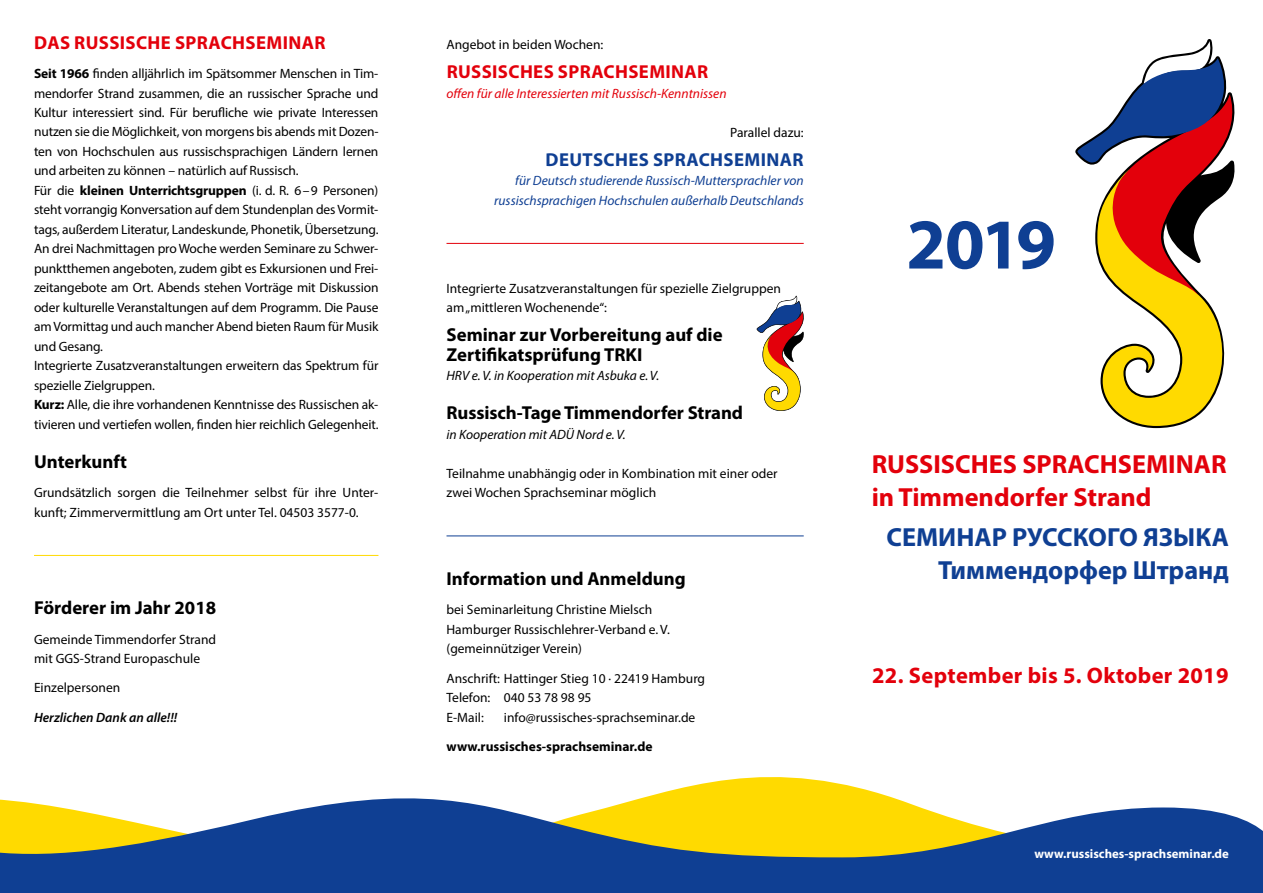
<style>
.page{position:relative;width:1263px;height:893px;background:#fff}
.page>*{position:absolute;margin:0;border:0;box-sizing:border-box;transform-origin:0 0}
.t1{font:700 72px "Myriad Pro";color:#0f3f93}
.t2{font:700 26.25px/33px "Myriad Pro";color:#e3000b}
.t3{font:700 26.25px/33px "Myriad Pro";color:#0f3f93;text-align:right}
.t4{font:700 22.5px "Myriad Pro";letter-spacing:.015em;color:#e3000b}
.t5{font:700 18.75px/19.5px "Myriad Pro";color:#000}
.t6{font:700 18.75px "Myriad Pro";letter-spacing:.02em;color:#e3000b}
.t7{font:700 18.75px "Myriad Pro";letter-spacing:.02em;color:#0f3f93}
.t8{font:13.5px/19.5px "Myriad Pro";letter-spacing:-.01em;color:#000}
.t9{font:italic 13.5px/19.5px "Myriad Pro";color:#0f3f93;text-align:right}
.t10{font:italic 13.5px "Myriad Pro";color:#000}
.t11{font:italic 13.5px "Myriad Pro";color:#e3000b}
.t12{font:700 13.5px "Myriad Pro";color:#000}
.t13{font:italic 600 13.5px "Myriad Pro";color:#000}
.t14{font:700 12.75px "Myriad Pro";color:#fff}
.s1{font-weight:700}
</style>
<div class="page">
<svg style="left:0;top:779px;width:1263px;height:114px;fill:#0f3f93"></svg>
<svg style="left:1076px;top:41px;width:158px;height:385px"></svg>
<hr style="left:446px;top:243px;width:358px;height:1px;background:#e3000b">
<hr style="left:446px;top:536px;width:358px;height:1px;background:#0f3f93">
<hr style="left:34px;top:555px;width:344px;height:1px;background:#ffda00">
<svg style="left:757px;top:296px;width:47px;height:115px"></svg>
<h3 class="t6" style="left:34px;top:30px;width:293px">DAS RUSSISCHE SPRACHSEMINAR</h3>
<p class="t8" style="left:34px;top:64px;width:346px"><span class="s1">Seit 1966</span> finden alljährlich im Spätsommer Menschen in Tim&shy;mendorfer Strand zusammen, die an russischer Sprache und Kultur interessiert sind. Für berufliche wie private Interessen nutzen sie die Möglichkeit, von morgens bis abends mit Dozen&shy;ten von Hochschulen aus russischsprachigen Ländern lernen und arbeiten zu können – natürlich auf Russisch.<br>Für die <span class="s1">kleinen Unterrichtsgruppen</span> (i. d. R. 6 –9 Personen) steht vorrangig Konversation auf dem Stundenplan des Vormit&shy;tags, außerdem Literatur, Landeskunde, Phonetik, Übersetzung.<br>An drei Nachmittagen pro Woche werden Seminare zu Schwer&shy;punktthemen angeboten, zudem gibt es Exkursionen und Frei&shy;zeitangebote am Ort. Abends stehen Vorträge mit Diskussion oder kulturelle Veranstaltungen auf dem Programm. Die Pause am Vormittag und auch mancher Abend bieten Raum für Musik und Gesang.<br>Integrierte Zusatzveranstaltungen erweitern das Spektrum für spezielle Zielgruppen.<br><span class="s1">Kurz:</span> Alle, die ihre vorhandenen Kenntnisse des Russischen ak&shy;tivieren und vertiefen wollen, finden hier reichlich Gelegenheit.</p>
<h3 class="t5" style="left:34px;top:451px;width:95px">Unterkunft</h3>
<p class="t8" style="left:34px;top:483px;width:346px">Grundsätzlich sorgen die Teilnehmer selbst für ihre Unter&shy;kunft; Zimmervermittlung am Ort unter Tel. 04503 3577-0.</p>
<h3 class="t5" style="left:34px;top:598px;width:184px">Förderer im Jahr 2018</h3>
<p class="t8" style="left:34px;top:629px;width:184px">Gemeinde Timmendorfer Strand mit GGS-Strand Europaschule</p>
<p class="t8" style="left:34px;top:678px;width:88px">Einzelpersonen</p>
<p class="t13" style="left:34px;top:708px;width:145px">Herzlichen Dank an alle!!!</p>
<p class="t8" style="left:446px;top:34px;width:158px">Angebot in beiden Wochen:</p>
<h3 class="t6" style="left:447px;top:59px;width:263px">RUSSISCHES SPRACHSEMINAR</h3>
<p class="t11" style="left:446px;top:85px;width:282px">offen für alle Interessierten mit Russisch-Kenntnissen</p>
<p class="t8" style="left:730px;top:122px;width:75px">Parallel dazu:</p>
<h3 class="t7" style="left:546px;top:147px;width:259px">DEUTSCHES SPRACHSEMINAR</h3>
<p class="t9" style="left:494px;top:171px;width:311px">für Deutsch studierende Russisch-Muttersprachler von russischsprachigen Hochschulen außerhalb Deutschlands</p>
<p class="t8" style="left:446px;top:278px;width:336px">Integrierte Zusatzveranstaltungen für spezielle Zielgruppen am „mittleren Wochenende“:</p>
<h3 class="t5" style="left:446px;top:325px;width:278px">Seminar zur Vorbereitung auf die<br>Zertifikatsprüfung TRKI</h3>
<p class="t10" style="left:446px;top:367px;width:214px">HRV e.V. in Kooperation mit Asbuka e.V.</p>
<h3 class="t5" style="left:446px;top:403px;width:298px">Russisch-Tage Timmendorfer Strand</h3>
<p class="t10" style="left:446px;top:426px;width:181px">in Kooperation mit ADÜ Nord e.V.</p>
<p class="t8" style="left:446px;top:463px;width:333px">Teilnahme unabhängig oder in Kombination mit einer oder zwei Wochen Sprachseminar möglich</p>
<h3 class="t5" style="left:446px;top:568px;width:241px">Information und Anmeldung</h3>
<p class="t8" style="left:446px;top:600px;width:225px">bei Seminarleitung Christine Mielsch<br>Hamburger Russischlehrer-Verband e. V. (gemeinnütziger Verein)</p>
<p class="t8" style="left:446px;top:668px;width:260px">Anschrift: Hattinger Stieg 10 · 22419 Hamburg<br>Telefon: 040 53 78 98 95<br>E-Mail:</p>
<p class="t8" style="left:504px;top:707px;width:193px">info@russisches-sprachseminar.de</p>
<p class="t12" style="left:446px;top:737px;width:207px">www.russisches-sprachseminar.de</p>
<h1 class="t1" style="left:906px;top:197px;width:151px">2019</h1>
<h2 class="t2" style="left:872px;top:447px;width:356px">RUSSISCHES SPRACHSEMINAR in Timmendorfer Strand</h2>
<h2 class="t3" style="left:886px;top:520px;width:344px">СЕМИНАР РУССКОГО ЯЗЫКА<br>Тиммендорфер Штранд</h2>
<h3 class="t4" style="left:872px;top:660px;width:358px">22. September bis 5. Oktober 2019</h3>
<p class="t14" style="left:1034px;top:845px;width:196px">www.russisches-sprachseminar.de</p>
</div>
